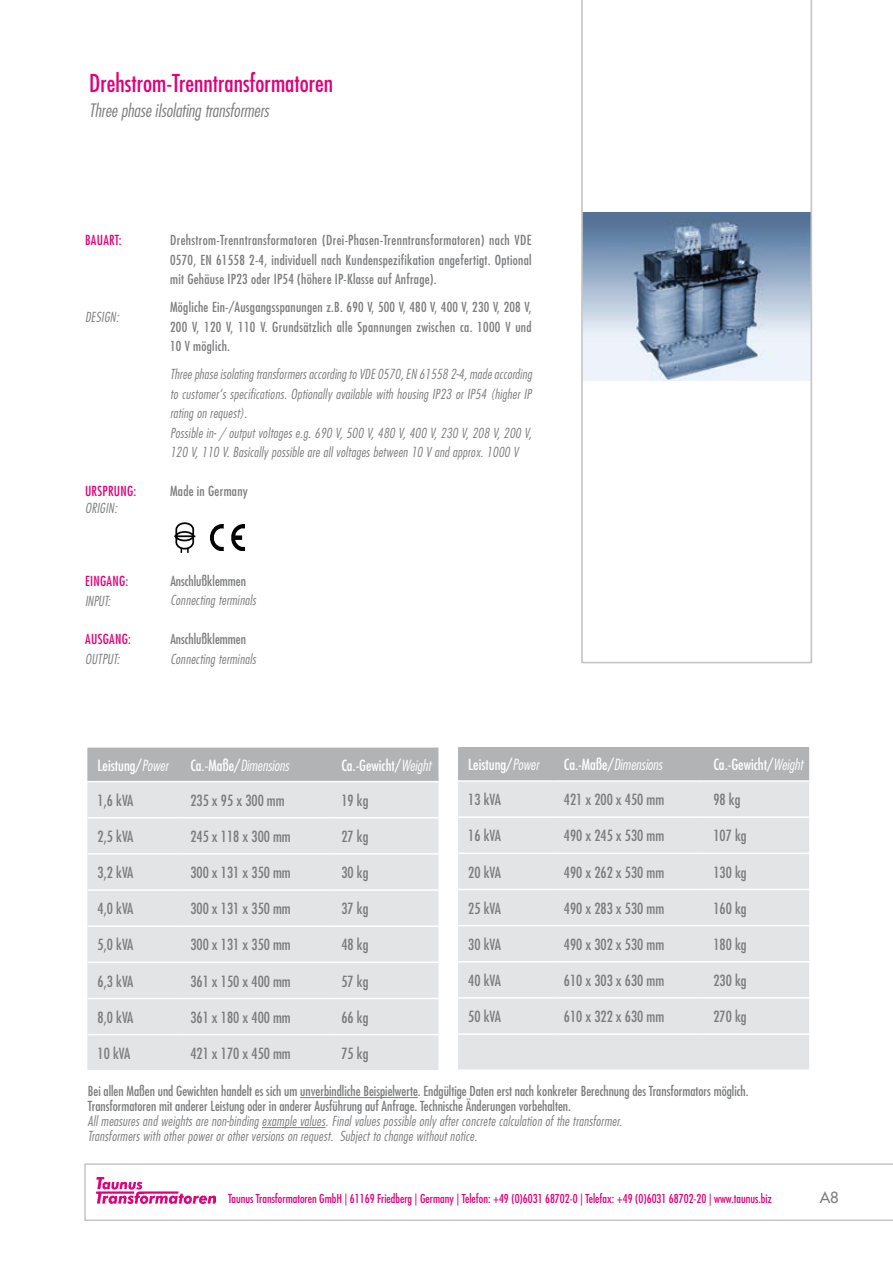
<style>
.page{position:relative;width:893px;height:1263px;background:#fff}
.page>*{position:absolute;margin:0;border:0;box-sizing:border-box;transform-origin:0 0}
.t1{font:condensed 24px "Futura Std";color:#e2007a}
.t2{font:italic 300 condensed 18px "Futura Std";color:#7b7c7e}
.t3{font:condensed 15px "Futura Std";color:#7b7c7e}
.t4{font:condensed 15px "Futura Std";color:#fff}
.t5{font:italic 300 condensed 15px "Futura Std";color:#fff}
.t6{font:500 15px "Futura Std";color:#7b7c7e}
.t7{font:condensed 13.5px/19.5px "Futura Std";color:#7b7c7e;text-align:justify}
.t8{font:italic 300 condensed 13.5px/19.5px "Futura Std";letter-spacing:.02em;color:#7b7c7e}
.t9{font:condensed 13.5px "Futura Std";letter-spacing:.02em;color:#e2007a}
.t10{font:condensed 13.5px "Futura Std";letter-spacing:.02em;color:#7b7c7e}
.t11{font:condensed 12px "Futura Std";color:#e2007a}
.s1{font-weight:300;font-style:italic}
.s2{font-weight:400;font-style:normal}
</style>
<div class="page">
<svg style="left:84px;top:1163px;width:809px;height:58px"></svg>
<img style="left:96px;top:1178px;width:120px;height:25px">
<hr style="left:300px;top:1097px;width:118px;height:1px;background:#7b7c7e">
<hr style="left:262px;top:1127px;width:63px;height:1px;background:#7b7c7e">
<svg style="left:581px;top:0;width:231px;height:663px"></svg>
<div style="left:87px;top:747px;width:351px;height:34px;background:#b1b3b4"></div>
<div style="left:87px;top:782px;width:351px;height:288px;background:#e3e4e5"></div>
<hr style="left:87px;top:817px;width:93px;height:1px;background:#fff">
<hr style="left:180px;top:817px;width:151px;height:1px;background:#fff">
<hr style="left:331px;top:817px;width:107px;height:1px;background:#fff">
<hr style="left:87px;top:853px;width:93px;height:2px;background:#fff">
<hr style="left:180px;top:853px;width:151px;height:2px;background:#fff">
<hr style="left:331px;top:853px;width:107px;height:2px;background:#fff">
<hr style="left:87px;top:889px;width:93px;height:2px;background:#fff">
<hr style="left:180px;top:889px;width:151px;height:2px;background:#fff">
<hr style="left:331px;top:889px;width:107px;height:2px;background:#fff">
<hr style="left:87px;top:925px;width:93px;height:2px;background:#fff">
<hr style="left:180px;top:925px;width:151px;height:2px;background:#fff">
<hr style="left:331px;top:925px;width:107px;height:2px;background:#fff">
<hr style="left:87px;top:961px;width:93px;height:2px;background:#fff">
<hr style="left:180px;top:961px;width:151px;height:2px;background:#fff">
<hr style="left:331px;top:961px;width:107px;height:2px;background:#fff">
<hr style="left:87px;top:998px;width:93px;height:1px;background:#fff">
<hr style="left:180px;top:998px;width:151px;height:1px;background:#fff">
<hr style="left:331px;top:998px;width:107px;height:1px;background:#fff">
<hr style="left:87px;top:1034px;width:93px;height:1px;background:#fff">
<hr style="left:180px;top:1034px;width:151px;height:1px;background:#fff">
<hr style="left:331px;top:1034px;width:107px;height:1px;background:#fff">
<div style="left:458px;top:747px;width:351px;height:33px;background:#b1b3b4"></div>
<div style="left:458px;top:782px;width:351px;height:287px;background:#e3e4e5"></div>
<hr style="left:458px;top:816px;width:96px;height:2px;background:#fff">
<hr style="left:554px;top:816px;width:149px;height:2px;background:#fff">
<hr style="left:703px;top:816px;width:106px;height:2px;background:#fff">
<hr style="left:458px;top:852px;width:96px;height:2px;background:#fff">
<hr style="left:554px;top:852px;width:149px;height:2px;background:#fff">
<hr style="left:703px;top:852px;width:106px;height:2px;background:#fff">
<hr style="left:458px;top:889px;width:96px;height:1px;background:#fff">
<hr style="left:554px;top:889px;width:149px;height:1px;background:#fff">
<hr style="left:703px;top:889px;width:106px;height:1px;background:#fff">
<hr style="left:458px;top:925px;width:96px;height:1px;background:#fff">
<hr style="left:554px;top:925px;width:149px;height:1px;background:#fff">
<hr style="left:703px;top:925px;width:106px;height:1px;background:#fff">
<hr style="left:458px;top:961px;width:96px;height:1px;background:#fff">
<hr style="left:554px;top:961px;width:149px;height:1px;background:#fff">
<hr style="left:703px;top:961px;width:106px;height:1px;background:#fff">
<hr style="left:458px;top:997px;width:96px;height:2px;background:#fff">
<hr style="left:554px;top:997px;width:149px;height:2px;background:#fff">
<hr style="left:703px;top:997px;width:106px;height:2px;background:#fff">
<hr style="left:458px;top:1033px;width:96px;height:2px;background:#fff">
<hr style="left:554px;top:1033px;width:149px;height:2px;background:#fff">
<hr style="left:703px;top:1033px;width:106px;height:2px;background:#fff">
<svg style="left:174px;top:522px;width:21px;height:31px"></svg>
<img style="left:210px;top:525px;width:35px;height:26px">
<h1 class="t1" style="left:89px;top:69px;width:245px">Drehstrom-Trenntransformatoren</h1>
<h2 class="t2" style="left:89px;top:100px;width:181px">Three phase iIsolating transformers</h2>
<p class="t9" style="left:85px;top:232px;width:38px">BAUART:</p>
<p class="t7" style="left:170px;top:230px;width:363px">Drehstrom-Trenntransformatoren (Drei-Phasen-Trenntransformatoren) nach VDE 0570, EN 61558 2-4, individuell nach Kundenspezifikation angefertigt. Optional mit Gehäuse IP23 oder IP54 (höhere IP-Klasse auf Anfrage).</p>
<p class="t7" style="left:170px;top:297px;width:363px">Mögliche Ein-/Ausgangsspanungen z.B. 690 V, 500 V, 480 V, 400 V, 230 V, 208 V, 200 V, 120 V, 110 V. Grundsätzlich alle Spannungen zwischen ca. 1000 V und 10 V möglich.</p>
<p class="t8" style="left:170px;top:365px;width:363px">Three phase isolating transformers according to VDE 0570, EN 61558 2-4, made according to customer‘s specifications. Optionally available with housing IP23 or IP54 (higher IP rating on request).<br>Possible in- / output voltages e.g. 690 V, 500 V, 480 V, 400 V, 230 V, 208 V, 200 V, 120 V, 110 V. Basically possible are all voltages between 10 V and approx. 1000 V</p>
<p class="t9" style="left:85px;top:483px;width:53px">URSPRUNG:</p>
<p class="t10" style="left:170px;top:483px;width:79px">Made in Germany</p>
<p class="t8" style="left:85px;top:308px;width:35px">DESIGN:</p>
<p class="t8" style="left:85px;top:499px;width:34px">ORIGIN:</p>
<p class="t9" style="left:85px;top:573px;width:45px">EINGANG:</p>
<p class="t7" style="left:170px;top:571px;width:77px">Anschlußklemmen</p>
<p class="t8" style="left:170px;top:591px;width:87px">Connecting terminals</p>
<p class="t9" style="left:85px;top:631px;width:47px">AUSGANG:</p>
<p class="t7" style="left:170px;top:629px;width:77px">Anschlußklemmen</p>
<p class="t8" style="left:170px;top:650px;width:87px">Connecting terminals</p>
<p class="t8" style="left:85px;top:592px;width:27px">INPUT:</p>
<p class="t8" style="left:85px;top:650px;width:36px">OUTPUT:</p>
<p class="t4" style="left:98px;top:756px;width:72px">Leistung/<span class="s1">Power</span></p>
<p class="t5" style="left:190px;top:756px;width:100px"><span class="s2">Ca.-Maße/</span>Dimensions</p>
<p class="t4" style="left:341px;top:756px;width:91px">Ca.-Gewicht/<span class="s1">Weight</span></p>
<p class="t3" style="left:98px;top:791px;width:37px">1,6 kVA</p>
<p class="t3" style="left:190px;top:791px;width:96px">235 x 95 x 300 mm</p>
<p class="t3" style="left:341px;top:791px;width:29px">19 kg</p>
<p class="t3" style="left:98px;top:827px;width:37px">2,5 kVA</p>
<p class="t3" style="left:190px;top:827px;width:102px">245 x 118 x 300 mm</p>
<p class="t3" style="left:341px;top:827px;width:29px">27 kg</p>
<p class="t3" style="left:98px;top:864px;width:37px">3,2 kVA</p>
<p class="t3" style="left:190px;top:864px;width:102px">300 x 131 x 350 mm</p>
<p class="t3" style="left:341px;top:864px;width:29px">30 kg</p>
<p class="t3" style="left:98px;top:900px;width:37px">4,0 kVA</p>
<p class="t3" style="left:190px;top:900px;width:102px">300 x 131 x 350 mm</p>
<p class="t3" style="left:341px;top:900px;width:29px">37 kg</p>
<p class="t3" style="left:98px;top:936px;width:37px">5,0 kVA</p>
<p class="t3" style="left:190px;top:936px;width:102px">300 x 131 x 350 mm</p>
<p class="t3" style="left:341px;top:936px;width:29px">48 kg</p>
<p class="t3" style="left:98px;top:972px;width:37px">6,3 kVA</p>
<p class="t3" style="left:190px;top:972px;width:102px">361 x 150 x 400 mm</p>
<p class="t3" style="left:341px;top:972px;width:29px">57 kg</p>
<p class="t3" style="left:98px;top:1008px;width:37px">8,0 kVA</p>
<p class="t3" style="left:190px;top:1008px;width:102px">361 x 180 x 400 mm</p>
<p class="t3" style="left:341px;top:1008px;width:29px">66 kg</p>
<p class="t3" style="left:98px;top:1044px;width:34px">10 kVA</p>
<p class="t3" style="left:190px;top:1044px;width:102px">421 x 170 x 450 mm</p>
<p class="t3" style="left:341px;top:1044px;width:29px">75 kg</p>
<p class="t4" style="left:468px;top:756px;width:72px">Leistung/<span class="s1">Power</span></p>
<p class="t5" style="left:564px;top:756px;width:100px"><span class="s2">Ca.-Maße/</span>Dimensions</p>
<p class="t4" style="left:713px;top:756px;width:91px">Ca.-Gewicht/<span class="s1">Weight</span></p>
<p class="t3" style="left:468px;top:791px;width:34px">13 kVA</p>
<p class="t3" style="left:564px;top:791px;width:102px">421 x 200 x 450 mm</p>
<p class="t3" style="left:713px;top:791px;width:29px">98 kg</p>
<p class="t3" style="left:468px;top:827px;width:34px">16 kVA</p>
<p class="t3" style="left:564px;top:827px;width:102px">490 x 245 x 530 mm</p>
<p class="t3" style="left:713px;top:827px;width:35px">107 kg</p>
<p class="t3" style="left:468px;top:863px;width:34px">20 kVA</p>
<p class="t3" style="left:564px;top:863px;width:102px">490 x 262 x 530 mm</p>
<p class="t3" style="left:713px;top:863px;width:35px">130 kg</p>
<p class="t3" style="left:468px;top:899px;width:34px">25 kVA</p>
<p class="t3" style="left:564px;top:899px;width:102px">490 x 283 x 530 mm</p>
<p class="t3" style="left:713px;top:899px;width:35px">160 kg</p>
<p class="t3" style="left:468px;top:935px;width:34px">30 kVA</p>
<p class="t3" style="left:564px;top:935px;width:102px">490 x 302 x 530 mm</p>
<p class="t3" style="left:713px;top:935px;width:35px">180 kg</p>
<p class="t3" style="left:468px;top:971px;width:34px">40 kVA</p>
<p class="t3" style="left:564px;top:971px;width:102px">610 x 303 x 630 mm</p>
<p class="t3" style="left:713px;top:971px;width:35px">230 kg</p>
<p class="t3" style="left:468px;top:1007px;width:34px">50 kVA</p>
<p class="t3" style="left:564px;top:1007px;width:102px">610 x 322 x 630 mm</p>
<p class="t3" style="left:713px;top:1007px;width:35px">270 kg</p>
<p class="t7" style="left:88px;top:1084px;width:662px;line-height:15px">Bei allen Maßen und Gewichten handelt es sich um unverbindliche Beispielwerte. Endgültige Daten erst nach konkreter Berechnung des Transformators möglich.<br>Transformatoren mit anderer Leistung oder in anderer Ausführung auf Anfrage. Technische Änderungen vorbehalten.</p>
<p class="t8" style="left:88px;top:1114px;width:536px;line-height:15px">All measures and weights are non-binding example values. Final values possible only after concrete calculation of the transformer.<br>Transformers with other power or other versions on request. Subject to change without notice.</p>
<p class="t11" style="left:228px;top:1191px;width:545px">Taunus Transformatoren GmbH | 61169 Friedberg | Germany | Telefon: +49 (0)6031 68702-0 | Telefax: +49 (0)6031 68702-20 | www.taunus.biz</p>
<p class="t6" style="left:820px;top:1188px;width:21px">A8</p>
</div>
